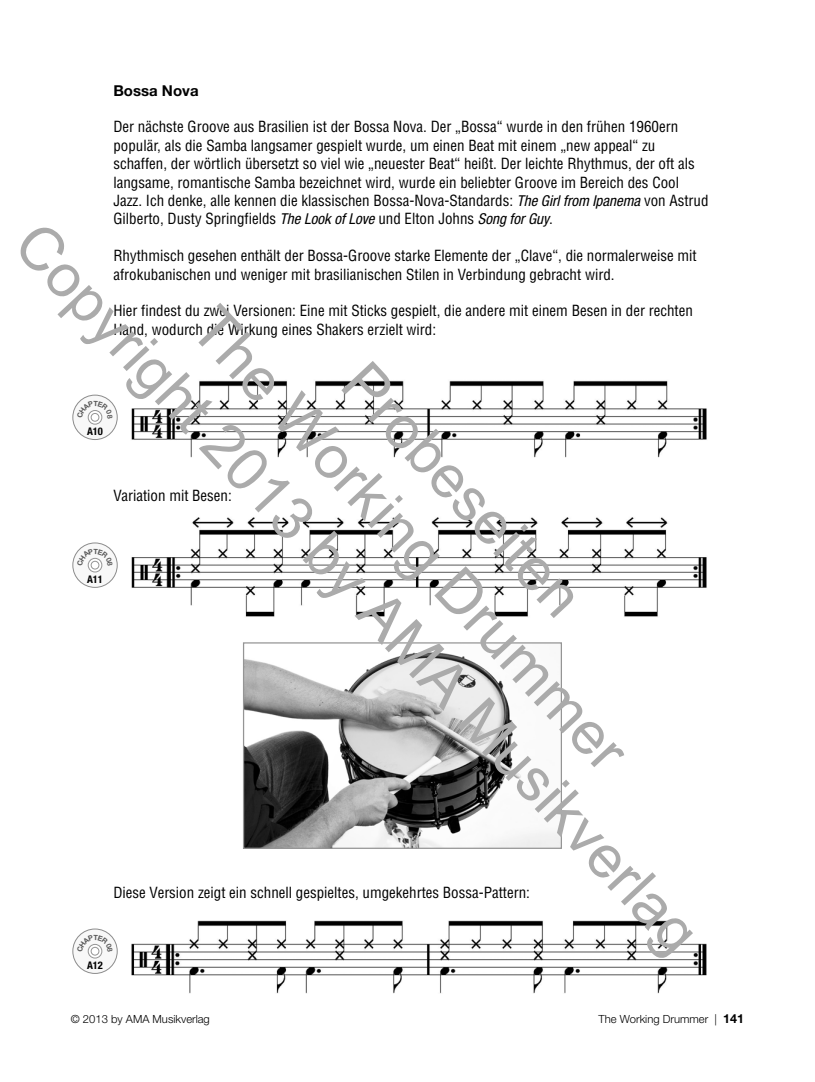
<style>
.page{position:relative;width:815px;height:1082px;background:#fff}
.page>*{position:absolute;margin:0;border:0;box-sizing:border-box;transform-origin:0 0}
.t1{font:60px/72px "Arial";color:#ababab;text-align:center}
.t2{font:condensed 15px/18.4px "Helvetica LT Std";color:#000}
.t3{font:700 15px "Helvetica Neue LT Std";color:#000}
.t4{font:300 11.25px "Helvetica Neue LT Std";color:#000}
.t5{font:700 condensed 10.5px "Helvetica Neue LT Std";color:#000}
.s1{font-family:"Helvetica Neue LT Std";font-style:italic}
.s2{font-weight:700;font-size:12.5px}
</style>
<div class="page">
<img style="left:245px;top:652px;width:315px;height:194px">
<div style="left:243px;top:642px;width:319px;height:206px;border:1px solid #959595"></div>
<img style="left:131px;top:920px;width:576px;height:72px">
<img style="left:131px;top:380px;width:576px;height:78px">
<img style="left:131px;top:517px;width:576px;height:100px">
<div style="left:73px;top:395px;width:44px;height:44px;background:#f8f8f8;border-radius:50%"></div>
<div style="left:73px;top:395px;width:44px;height:44px;border:1px solid #8c8c8c;border-radius:50%"></div>
<svg style="left:88px;top:410px;width:14px;height:14px"></svg>
<div style="left:88px;top:410px;width:14px;height:14px;border:1px solid #959595;border-radius:50%"></div>
<div style="left:91px;top:413px;width:8px;height:8px;background:#fff;border-radius:50%"></div>
<div style="left:91px;top:413px;width:8px;height:8px;border:1px solid #959595;border-radius:50%"></div>
<div style="left:73px;top:543px;width:44px;height:44px;background:#f8f8f8;border-radius:50%"></div>
<div style="left:73px;top:542px;width:44px;height:45px;border:1px solid #8c8c8c;border-radius:50%"></div>
<div style="left:88px;top:558px;width:14px;height:14px;border:1px solid #959595;border-radius:50%"></div>
<div style="left:91px;top:561px;width:8px;height:8px;background:#fff;border-radius:50%"></div>
<div style="left:91px;top:561px;width:8px;height:8px;border:1px solid #959595;border-radius:50%"></div>
<div style="left:73px;top:928px;width:44px;height:45px;background:#f8f8f8;border-radius:50%"></div>
<div style="left:73px;top:928px;width:44px;height:45px;border:1px solid #8c8c8c;border-radius:50%"></div>
<div style="left:88px;top:944px;width:14px;height:14px;border:1px solid #959595;border-radius:50%"></div>
<div style="left:91px;top:947px;width:8px;height:7px;background:#fff;border-radius:50%"></div>
<div style="left:91px;top:946px;width:8px;height:9px;border:1px solid #959595;border-radius:50%"></div>
<svg style="left:77px;top:400px;width:36px;height:18px"></svg>
<svg style="left:77px;top:548px;width:36px;height:18px"></svg>
<svg style="left:77px;top:934px;width:36px;height:18px"></svg>
<p class="t3" style="left:113px;top:86px;width:87px">Bossa Nova</p>
<p class="t2" style="left:113px;top:119px;width:597px">Der nächste Groove aus Brasilien ist der Bossa Nova. Der „Bossa“ wurde in den frühen 1960ern populär, als die Samba langsamer gespielt wurde, um einen Beat mit einem „new appeal“ zu schaffen, der wörtlich übersetzt so viel wie „neuester Beat“ heißt. Der leichte Rhythmus, der oft als langsame, romantische Samba bezeichnet wird, wurde ein beliebter Groove im Bereich des Cool Jazz. Ich denke, alle kennen die klassischen Bossa-Nova-Standards: <span class="s1">The Girl from Ipanema</span> von Astrud Gilberto, Dusty Springfields <span class="s1">The Look of Love</span> und Elton Johns <span class="s1">Song for Guy</span>.</p>
<p class="t2" style="left:113px;top:248px;width:585px">Rhythmisch gesehen enthält der Bossa-Groove starke Elemente der „Clave“, die normalerweise mit afrokubanischen und weniger mit brasilianischen Stilen in Verbindung gebracht wird.</p>
<p class="t2" style="left:113px;top:303px;width:581px">Hier findest du zwei Versionen: Eine mit Sticks gespielt, die andere mit einem Besen in der rechten<br>Hand, wodurch die Wirkung eines Shakers erzielt wird:</p>
<h1 class="t1" style="left:158px;top:110px;width:972px;rotate:47deg">Probeseiten<br>The Working Drummer<br>Copyright 2013 by AMA Musikverlag</h1>
<p class="t5" style="left:87px;top:425px;width:17px">A10</p>
<p class="t2" style="left:113px;top:487px;width:120px">Variation mit Besen:</p>
<p class="t5" style="left:87px;top:572px;width:17px">A11</p>
<p class="t2" style="left:113px;top:885px;width:418px">Diese Version zeigt ein schnell gespieltes, umgekehrtes Bossa-Pattern:</p>
<p class="t5" style="left:87px;top:958px;width:17px">A12</p>
<p class="t4" style="left:71px;top:1012px;width:141px">© 2013 by AMA Musikverlag</p>
<p class="t4" style="left:599px;top:1012px;width:147px">The Working Drummer | <span class="s2">141</span></p>
</div>
